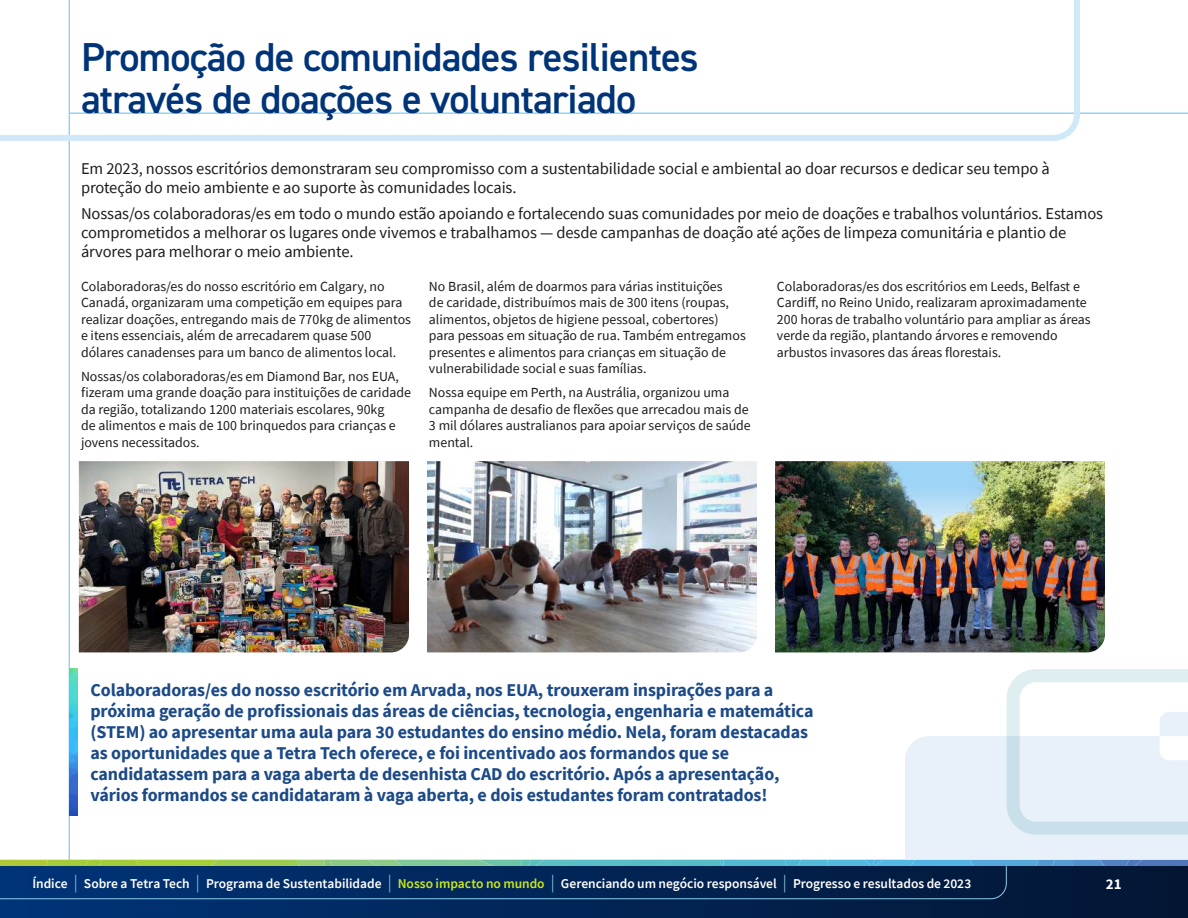
<style>
.page{position:relative;width:1188px;height:918px;background:#fff}
.page>*{position:absolute;margin:0;border:0;box-sizing:border-box;transform-origin:0 0}
.t1{font:600 40.5px/42px "DIN2014";letter-spacing:-.02em;color:#003478}
.t2{font:700 18px/21px "Source Sans Pro";letter-spacing:-.005em;color:#1c4a87}
.t3{font:16.5px/18.8px "Source Sans Pro";letter-spacing:-.005em;color:#1c1c1c}
.t4{font:700 15px "Source Sans Pro";color:#fff}
.t5{font:13.8px/16.5px "Source Sans Pro";color:#1c1c1c}
.t6{font:600 13.5px "Source Sans Pro";color:#fff}
.s1{font-weight:400;font-size:17.55px;color:#8dcff0}
.s2{color:#cbe919}
</style>
<div class="page">
<div style="left:0;top:866px;width:1188px;height:52px;background:linear-gradient(to right,#003478,#031533)"></div>
<img style="left:79px;top:461px;width:330px;height:191px">
<img style="left:775px;top:461px;width:330px;height:191px">
<img style="left:427px;top:461px;width:330px;height:191px">
<hr style="left:70px;top:113px;width:1118px;height:1px;background:#5dc1ec">
<hr style="left:69px;top:0;width:1px;height:860px;background:#5dc1ec">
<svg style="left:0;top:0;width:1083px;height:144px"></svg>
<svg style="left:0;top:669px;width:1188px;height:230px"></svg>
<h1 class="t1" style="left:81px;top:35px;width:619px">Promoção de comunidades resilientes através de doações e voluntariado</h1>
<p class="t3" style="left:81px;top:159px;width:970px">Em 2023, nossos escritórios demonstraram seu compromisso com a sustentabilidade social e ambiental ao doar recursos e dedicar seu tempo à proteção do meio ambiente e ao suporte às comunidades locais.</p>
<p class="t3" style="left:81px;top:204px;width:1024px">Nossas/os colaboradoras/es em todo o mundo estão apoiando e fortalecendo suas comunidades por meio de doações e trabalhos voluntários. Estamos comprometidos a melhorar os lugares onde vivemos e trabalhamos — desde campanhas de doação até ações de limpeza comunitária e plantio de árvores para melhorar o meio ambiente.</p>
<p class="t5" style="left:81px;top:278px;width:332px">Colaboradoras/es do nosso escritório em Calgary, no Canadá, organizaram uma competição em equipes para realizar doações, entregando mais de 770kg de alimentos e itens essenciais, além de arrecadarem quase 500 dólares canadenses para um banco de alimentos local.</p>
<p class="t5" style="left:81px;top:368px;width:331px">Nossas/os colaboradoras/es em Diamond Bar, nos EUA, fizeram uma grande doação para instituições de caridade da região, totalizando 1200 materiais escolares, 90kg<br>de alimentos e mais de 100 brinquedos para crianças e jovens necessitados.</p>
<p class="t5" style="left:777px;top:278px;width:315px">Colaboradoras/es dos escritórios em Leeds, Belfast e Cardiff, no Reino Unido, realizaram aproximadamente 200 horas de trabalho voluntário para ampliar as áreas verde da região, plantando árvores e removendo arbustos invasores das áreas florestais.</p>
<p class="t5" style="left:429px;top:278px;width:318px">No Brasil, além de doarmos para várias instituições<br>de caridade, distribuímos mais de 300 itens (roupas, alimentos, objetos de higiene pessoal, cobertores) para pessoas em situação de rua. Também entregamos presentes e alimentos para crianças em situação de vulnerabilidade social e suas famílias.</p>
<p class="t5" style="left:429px;top:384px;width:323px">Nossa equipe em Perth, na Austrália, organizou uma campanha de desafio de flexões que arrecadou mais de 3 mil dólares australianos para apoiar serviços de saúde mental.</p>
<p class="t2" style="left:90px;top:680px;width:725px">Colaboradoras/es do nosso escritório em Arvada, nos EUA, trouxeram inspirações para a próxima geração de profissionais das áreas de ciências, tecnologia, engenharia e matemática (STEM) ao apresentar uma aula para 30 estudantes do ensino médio. Nela, foram destacadas as oportunidades que a Tetra Tech oferece, e foi incentivado aos formandos que se candidatassem para a vaga aberta de desenhista CAD do escritório. Após a apresentação, vários formandos se candidataram à vaga aberta, e dois estudantes foram contratados!</p>
<p class="t6" style="left:32px;top:874px;width:940px">Índice <span class="s1">|</span> Sobre a Tetra Tech <span class="s1">|</span> Programa de Sustentabilidade <span class="s1">|</span> <span class="s2">Nosso impacto no mundo</span> <span class="s1">|</span> Gerenciando um negócio responsável <span class="s1">|</span> Progresso e resultados de 2023</p>
<p class="t4" style="left:1106px;top:874px;width:17px">21</p>
</div>
